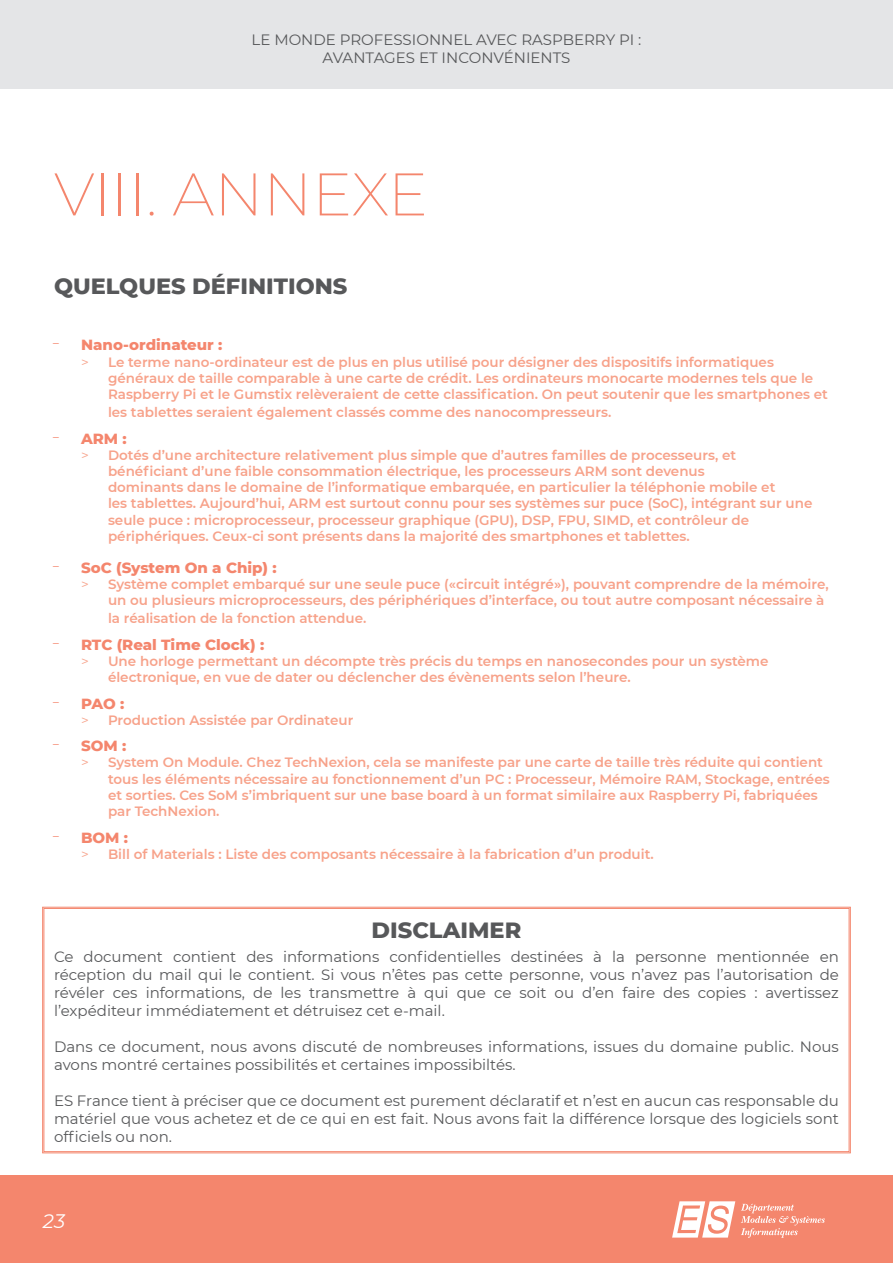
<style>
.page{position:relative;width:893px;height:1263px;background:#fff}
.page>*{position:absolute;margin:0;border:0;box-sizing:border-box;transform-origin:0 0}
.t1{font:200 60px "Montserrat";color:#f4866d}
.t2{font:800 22.5px "Montserrat";color:#57585a}
.t3{font:italic 19.5px "Montserrat";color:#fff}
.t4{font:15px/18px "Montserrat";color:#57585a;text-align:justify}
.t5{font:800 15px "Montserrat";color:#f4866d}
.t6{font:600 13.5px/16.2px "Montserrat";color:#f7a28a}
.s1{font-weight:400}
</style>
<div class="page">
<div style="left:0;top:1176px;width:893px;height:87px;background:#f4866d"></div>
<svg style="left:672px;top:1201px;width:63px;height:36px"></svg>
<svg style="left:741px;top:1204px;width:84px;height:34px"></svg>
<div style="left:0;top:0;width:893px;height:89px;background:#e4e5e7"></div>
<svg style="left:42px;top:907px;width:809px;height:246px"></svg>
<div style="left:44px;top:908px;width:805px;height:244px;border:1px solid #f4866d"></div>
<p class="t4" style="left:252px;top:31px;width:391px;text-align:center">LE MONDE PROFESSIONNEL AVEC RASPBERRY PI :<br>AVANTAGES ET INCONVÉNIENTS</p>
<h1 class="t1" style="left:54px;top:154px;width:375px">VIII. ANNEXE</h1>
<h2 class="t2" style="left:54px;top:269px;width:295px">QUELQUES DÉFINITIONS</h2>
<p class="t5" style="left:61px;top:334px;width:163px"><span class="s1">̵</span> Nano-ordinateur :</p>
<p class="t6" style="left:108px;top:353px;width:721px;text-indent:-27px"><span class="s1">&gt;</span> Le terme nano-ordinateur est de plus en plus utilisé pour désigner des dispositifs informatiques généraux de taille comparable à une carte de crédit. Les ordinateurs monocarte modernes tels que le<br>Raspberry Pi et le Gumstix relèveraient de cette classification. On peut soutenir que les smartphones et</p>
<p class="t6" style="left:108px;top:404px;width:505px">les tablettes seraient également classés comme des nanocompresseurs.</p>
<p class="t5" style="left:61px;top:427px;width:68px"><span class="s1">̵</span> ARM :</p>
<p class="t6" style="left:108px;top:446px;width:706px;text-indent:-27px"><span class="s1">&gt;</span> Dotés d’une architecture relativement plus simple que d’autres familles de processeurs, et bénéficiant d’une faible consommation électrique, les processeurs ARM sont devenus<br>dominants dans le domaine de l’informatique embarquée, en particulier la téléphonie mobile et<br>les tablettes. Aujourd’hui, ARM est surtout connu pour ses systèmes sur puce (SoC), intégrant sur une seule puce : microprocesseur, processeur graphique (GPU), DSP, FPU, SIMD, et contrôleur de périphériques. Ceux-ci sont présents dans la majorité des smartphones et tablettes.</p>
<p class="t5" style="left:61px;top:556px;width:218px"><span class="s1">̵</span> SoC (System On a Chip) :</p>
<p class="t6" style="left:108px;top:575px;width:722px;text-indent:-27px"><span class="s1">&gt;</span> Système complet embarqué sur une seule puce («circuit intégré»), pouvant comprendre de la mémoire, un ou plusieurs microprocesseurs, des périphériques d’interface, ou tout autre composant nécessaire à</p>
<p class="t6" style="left:108px;top:610px;width:260px">la réalisation de la fonction attendue.</p>
<p class="t5" style="left:61px;top:633px;width:205px"><span class="s1">̵</span> RTC (Real Time Clock) :</p>
<p class="t6" style="left:108px;top:652px;width:662px;text-indent:-27px"><span class="s1">&gt;</span> Une horloge permettant un décompte très précis du temps en nanosecondes pour un système électronique, en vue de dater ou déclencher des évènements selon l’heure.</p>
<p class="t5" style="left:61px;top:692px;width:65px"><span class="s1">̵</span> PAO :</p>
<p class="t6" style="left:81px;top:711px;width:274px"><span class="s1">&gt;</span> Production Assistée par Ordinateur</p>
<p class="t5" style="left:61px;top:735px;width:67px"><span class="s1">̵</span> SOM :</p>
<p class="t6" style="left:108px;top:754px;width:723px;text-indent:-27px"><span class="s1">&gt;</span> System On Module. Chez TechNexion, cela se manifeste par une carte de taille très réduite qui contient tous les éléments nécessaire au fonctionnement d’un PC : Processeur, Mémoire RAM, Stockage, entrées et sorties. Ces SoM s’imbriquent sur une base board à un format similaire aux Raspberry Pi, fabriquées par TechNexion.</p>
<p class="t5" style="left:61px;top:826px;width:69px"><span class="s1">̵</span> BOM :</p>
<p class="t6" style="left:81px;top:845px;width:574px"><span class="s1">&gt;</span> Bill of Materials : Liste des composants nécessaire à la fabrication d’un produit.</p>
<h2 class="t2" style="left:372px;top:914px;width:151px">DISCLAIMER</h2>
<p class="t4" style="left:54px;top:947px;width:786px">Ce document contient des informations confidentielles destinées à la personne mentionnée en réception du mail qui le contient. Si vous n’êtes pas cette personne, vous n’avez pas l’autorisation de révéler ces informations, de les transmettre à qui que ce soit ou d’en faire des copies : avertissez l’expéditeur immédiatement et détruisez cet e-mail.</p>
<p class="t4" style="left:54px;top:1037px;width:786px">Dans ce document, nous avons discuté de nombreuses informations, issues du domaine public. Nous avons montré certaines possibilités et certaines impossibiltés.</p>
<p class="t4" style="left:54px;top:1091px;width:786px">ES France tient à préciser que ce document est purement déclaratif et n’est en aucun cas responsable du matériel que vous achetez et de ce qui en est fait. Nous avons fait la différence lorsque des logiciels sont officiels ou non.</p>
<h3 class="t3" style="left:43px;top:1207px;width:24px">23</h3>
</div>
